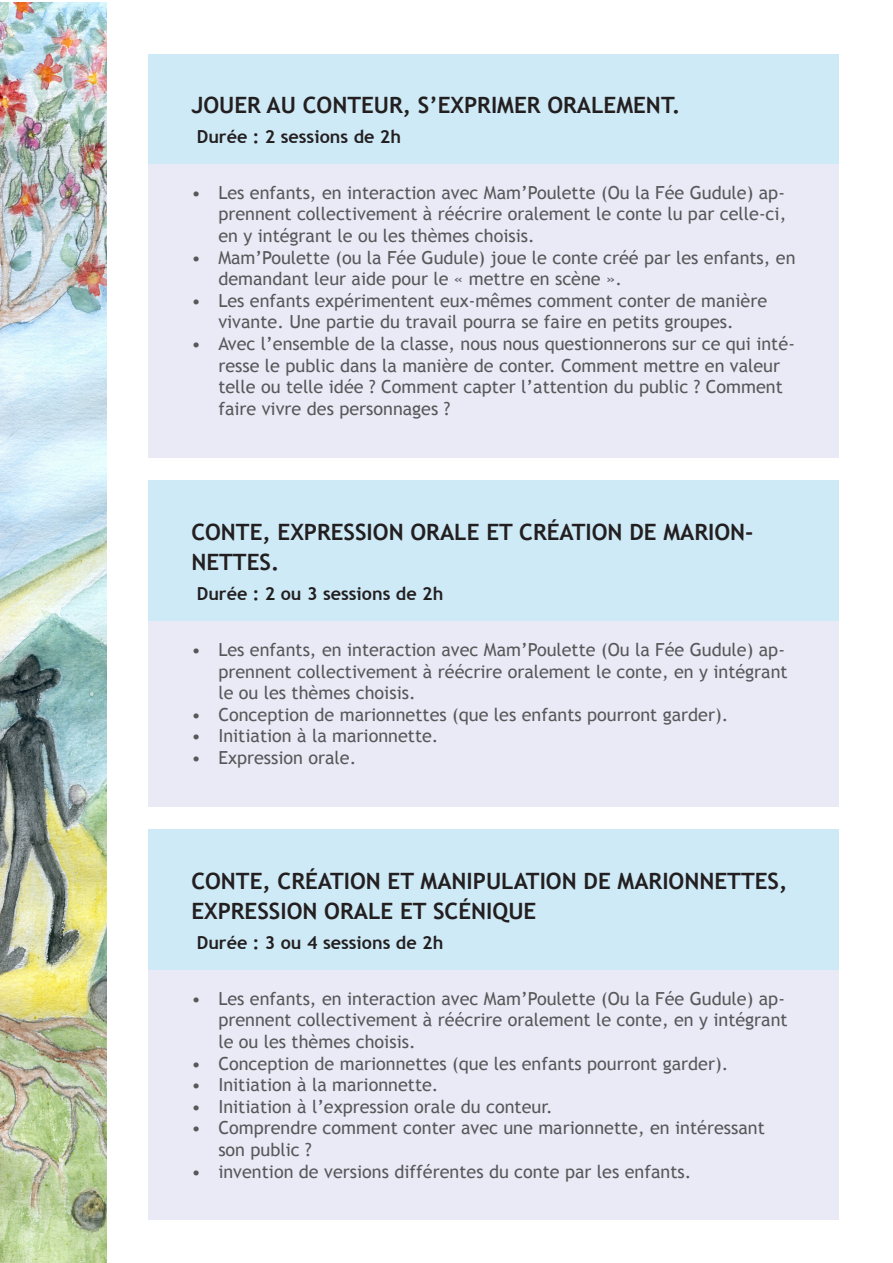
<style>
.page{position:relative;width:893px;height:1263px;background:#fff}
.page>*{position:absolute;margin:0;border:0;box-sizing:border-box;transform-origin:0 0}
.t1{font:700 22.5px/30px "Trebuchet MS";color:#231f20}
.t2{font:18px/21.6px "Trebuchet MS";color:#57585a}
.t3{font:700 18px "Trebuchet MS";color:#231f20}
</style>
<div class="page">
<img style="left:0;top:2px;width:106px;height:1261px">
<div style="left:149px;top:54px;width:690px;height:110px;background:#ceeaf6"></div>
<div style="left:149px;top:164px;width:690px;height:293px;background:#eaeaf6"></div>
<div style="left:149px;top:480px;width:690px;height:141px;background:#ceeaf6"></div>
<div style="left:149px;top:621px;width:690px;height:185px;background:#eaeaf6"></div>
<div style="left:149px;top:829px;width:690px;height:141px;background:#ceeaf6"></div>
<div style="left:149px;top:970px;width:690px;height:250px;background:#eaeaf6"></div>
<p class="t1" style="left:191px;top:90px;width:491px">JOUER AU CONTEUR, S’EXPRIMER ORALEMENT.</p>
<p class="t3" style="left:197px;top:125px;width:206px">Durée : 2 sessions de 2h</p>
<p class="t2" style="left:218px;top:182px;width:569px;text-align:justify;text-indent:-27px">• Les enfants, en interaction avec Mam’Poulette (Ou la Fée Gudule) ap&shy;prennent collectivement à réécrire oralement le conte lu par celle-ci, en y intégrant le ou les thèmes choisis.</p>
<p class="t2" style="left:218px;top:247px;width:579px;text-indent:-27px">• Mam’Poulette (ou la Fée Gudule) joue le conte créé par les enfants, en demandant leur aide pour le « mettre en scène ».</p>
<p class="t2" style="left:191px;top:290px;width:577px;text-align:center">• Les enfants expérimentent eux-mêmes comment conter de manière vivante. Une partie du travail pourra se faire en petits groupes.</p>
<p class="t2" style="left:218px;top:333px;width:578px;text-indent:-27px">• Avec l’ensemble de la classe, nous nous questionnerons sur ce qui inté&shy;resse le public dans la manière de conter. Comment mettre en valeur telle ou telle idée ? Comment capter l’attention du public ? Comment faire vivre des personnages ?</p>
<p class="t1" style="left:191px;top:517px;width:564px">CONTE, EXPRESSION ORALE ET CRÉATION DE MARION-<br>NETTES.</p>
<p class="t3" style="left:197px;top:582px;width:248px">Durée : 2 ou 3 sessions de 2h</p>
<p class="t2" style="left:218px;top:639px;width:571px;text-indent:-27px">• Les enfants, en interaction avec Mam’Poulette (Ou la Fée Gudule) ap&shy;prennent collectivement à réécrire oralement le conte, en y intégrant le ou les thèmes choisis.</p>
<p class="t2" style="left:191px;top:704px;width:538px">• Conception de marionnettes (que les enfants pourront garder).</p>
<p class="t2" style="left:191px;top:725px;width:249px">• Initiation à la marionnette.</p>
<p class="t2" style="left:191px;top:747px;width:166px">• Expression orale.</p>
<p class="t1" style="left:191px;top:866px;width:597px">CONTE, CRÉATION ET MANIPULATION DE MARIONNETTES,<br>EXPRESSION ORALE ET SCÉNIQUE</p>
<p class="t3" style="left:197px;top:931px;width:248px">Durée : 3 ou 4 sessions de 2h</p>
<p class="t2" style="left:218px;top:988px;width:571px;text-indent:-27px">• Les enfants, en interaction avec Mam’Poulette (Ou la Fée Gudule) ap&shy;prennent collectivement à réécrire oralement le conte, en y intégrant le ou les thèmes choisis.</p>
<p class="t2" style="left:191px;top:1053px;width:538px">• Conception de marionnettes (que les enfants pourront garder).</p>
<p class="t2" style="left:191px;top:1074px;width:249px">• Initiation à la marionnette.</p>
<p class="t2" style="left:191px;top:1096px;width:363px">• Initiation à l’expression orale du conteur.</p>
<p class="t2" style="left:218px;top:1117px;width:548px;text-indent:-27px">• Comprendre comment conter avec une marionnette, en intéressant son public ?</p>
<p class="t2" style="left:191px;top:1161px;width:502px">• invention de versions différentes du conte par les enfants.</p>
</div>
